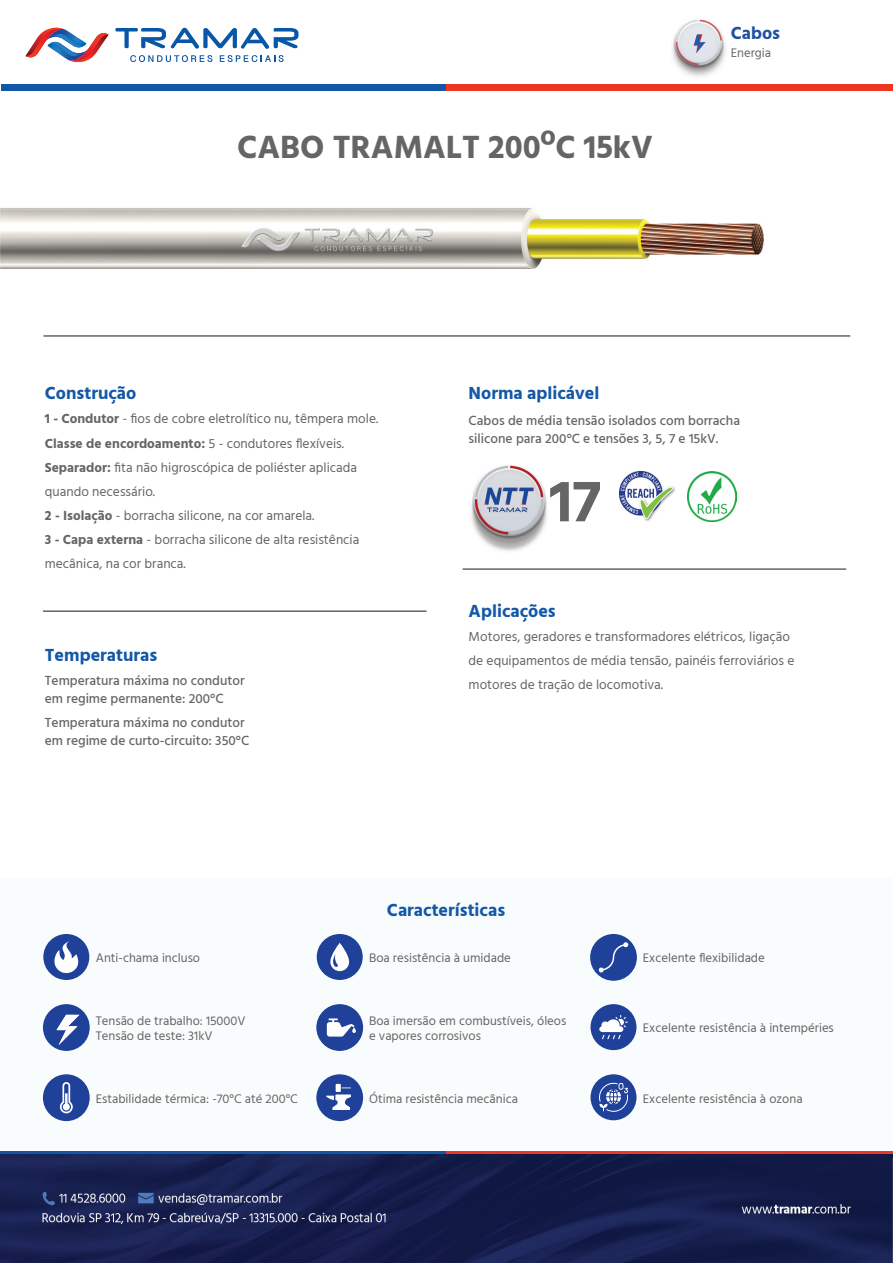
<style>
.page{position:relative;width:893px;height:1263px;background:#fff}
.page>*{position:absolute;margin:0;border:0;box-sizing:border-box;transform-origin:0 0}
.t1{font:700 60px "Hind";color:#646565}
.t2{font:700 33px "Hind";color:#646565}
.t3{font:700 18px "Hind";color:#1358a6}
.t4{font:700 18px "Hind";color:#1f51a1}
.t5{font:13.5px/24px "Hind";color:#646565}
.t6{font:500 13.5px/18px "Hind";color:#646565}
.t7{font:12.75px/15px "Hind";color:#646565}
.t8{font:12.75px "Hind";color:#656766}
.s1{font-weight:700}
</style>
<div class="page">
<svg style="left:26px;top:28px;width:83px;height:35px"></svg>
<svg style="left:115px;top:28px;width:183px;height:21px"></svg>
<svg style="left:130px;top:55px;width:82px;height:7px"></svg>
<svg style="left:220px;top:55px;width:64px;height:7px"></svg>
<div style="left:1px;top:84px;width:445px;height:6px;background:#1157a5"></div>
<div style="left:446px;top:84px;width:447px;height:6px;background:#ef3622"></div>
<div style="left:0;top:1151px;width:446px;height:6px;background:#1157a5"></div>
<div style="left:446px;top:1151px;width:446px;height:6px;background:#ef3622"></div>
<img style="left:0;top:1154px;width:893px;height:109px">
<img style="left:0;top:1154px;width:892px;height:3px">
<div style="left:1px;top:878px;width:891px;height:273px;background:#f9fcfc"></div>
<div style="left:590px;top:1074px;width:46px;height:46px;background:#20419a;border-radius:50%"></div>
<svg style="left:599px;top:1083px;width:29px;height:29px"></svg>
<div style="left:590px;top:934px;width:47px;height:47px;background:#20419a;border-radius:50%"></div>
<svg style="left:599px;top:942px;width:29px;height:30px"></svg>
<div style="left:590px;top:1004px;width:46px;height:46px;background:#20419a;border-radius:50%"></div>
<svg style="left:599px;top:1015px;width:29px;height:24px"></svg>
<div style="left:316px;top:1004px;width:47px;height:47px;background:#20419a;border-radius:50%"></div>
<svg style="left:327px;top:1018px;width:29px;height:18px"></svg>
<svg style="left:316px;top:1074px;width:47px;height:47px"></svg>
<div style="left:317px;top:934px;width:46px;height:46px;background:#20419a;border-radius:50%"></div>
<svg style="left:330px;top:943px;width:19px;height:29px"></svg>
<div style="left:43px;top:1074px;width:47px;height:47px;background:#20419a;border-radius:50%"></div>
<svg style="left:60px;top:1082px;width:13px;height:31px"></svg>
<div style="left:43px;top:1004px;width:47px;height:47px;background:#20419a;border-radius:50%"></div>
<svg style="left:57px;top:1015px;width:22px;height:30px"></svg>
<div style="left:43px;top:934px;width:46px;height:46px;background:#20419a;border-radius:50%"></div>
<svg style="left:54px;top:941px;width:24px;height:33px"></svg>
<img style="left:672px;top:20px;width:54px;height:57px">
<img style="left:1px;top:208px;width:763px;height:61px">
<hr style="left:43px;top:610px;width:383px;height:2px;background:#646565">
<hr style="left:463px;top:568px;width:383px;height:2px;background:#646565">
<hr style="left:43px;top:335px;width:807px;height:2px;background:#646565">
<img style="left:471px;top:465px;width:76px;height:86px">
<img style="left:619px;top:472px;width:57px;height:49px">
<img style="left:687px;top:472px;width:50px;height:49px">
<h2 class="t2" style="left:237px;top:127px;width:417px">CABO TRAMALT 200ºC 15kV</h2>
<h3 class="t4" style="left:731px;top:22px;width:51px">Cabos</h3>
<p class="t8" style="left:731px;top:44px;width:42px">Energia</p>
<h3 class="t3" style="left:45px;top:383px;width:93px">Construção</h3>
<p class="t5" style="left:45px;top:408px;width:335px"><span class="s1">1 - Condutor</span> - fios de cobre eletrolítico nu, têmpera mole.<br><span class="s1">Classe de encordoamento:</span> 5 - condutores flexíveis.<br><span class="s1">Separador:</span> fita não higroscópica de poliéster aplicada quando necessário.<br><span class="s1">2 - Isolação</span> - borracha silicone, na cor amarela.<br><span class="s1">3 - Capa externa</span> - borracha silicone de alta resistência mecânica, na cor branca.</p>
<h3 class="t3" style="left:45px;top:644px;width:114px">Temperaturas</h3>
<p class="t6" style="left:45px;top:672px;width:201px">Temperatura máxima no condutor em regime permanente: 200°C</p>
<p class="t6" style="left:45px;top:714px;width:206px">Temperatura máxima no condutor em regime de curto-circuito: 350°C</p>
<h3 class="t3" style="left:469px;top:382px;width:132px">Norma aplicável</h3>
<p class="t6" style="left:469px;top:412px;width:273px">Cabos de média tensão isolados com borracha silicone para 200°C e tensões 3, 5, 7 e 15kV.</p>
<h1 class="t1" style="left:550px;top:465px;width:53px">17</h1>
<h3 class="t3" style="left:469px;top:600px;width:89px">Aplicações</h3>
<p class="t5" style="left:469px;top:625px;width:327px">Motores, geradores e transformadores elétricos, ligação de equipamentos de média tensão, painéis ferroviários e motores de tração de locomotiva.</p>
<h3 class="t3" style="left:387px;top:899px;width:120px">Características</h3>
<p class="t7" style="left:96px;top:951px;width:106px">Anti-chama incluso</p>
<p class="t7" style="left:369px;top:951px;width:143px">Boa resistência à umidade</p>
<p class="t7" style="left:643px;top:951px;width:123px">Excelente flexibilidade</p>
<p class="t7" style="left:96px;top:1014px;width:151px">Tensão de trabalho: 15000V<br>Tensão de teste: 31kV</p>
<p class="t7" style="left:369px;top:1014px;width:199px">Boa imersão em combustíveis, óleos e vapores corrosivos</p>
<p class="t7" style="left:643px;top:1021px;width:192px">Excelente resistência à intempéries</p>
<p class="t7" style="left:96px;top:1091px;width:204px">Estabilidade térmica: -70°C até 200°C</p>
<p class="t7" style="left:369px;top:1091px;width:150px">Ótima resistência mecânica</p>
<p class="t7" style="left:643px;top:1091px;width:161px">Excelente resistência à ozona</p>
</div>
